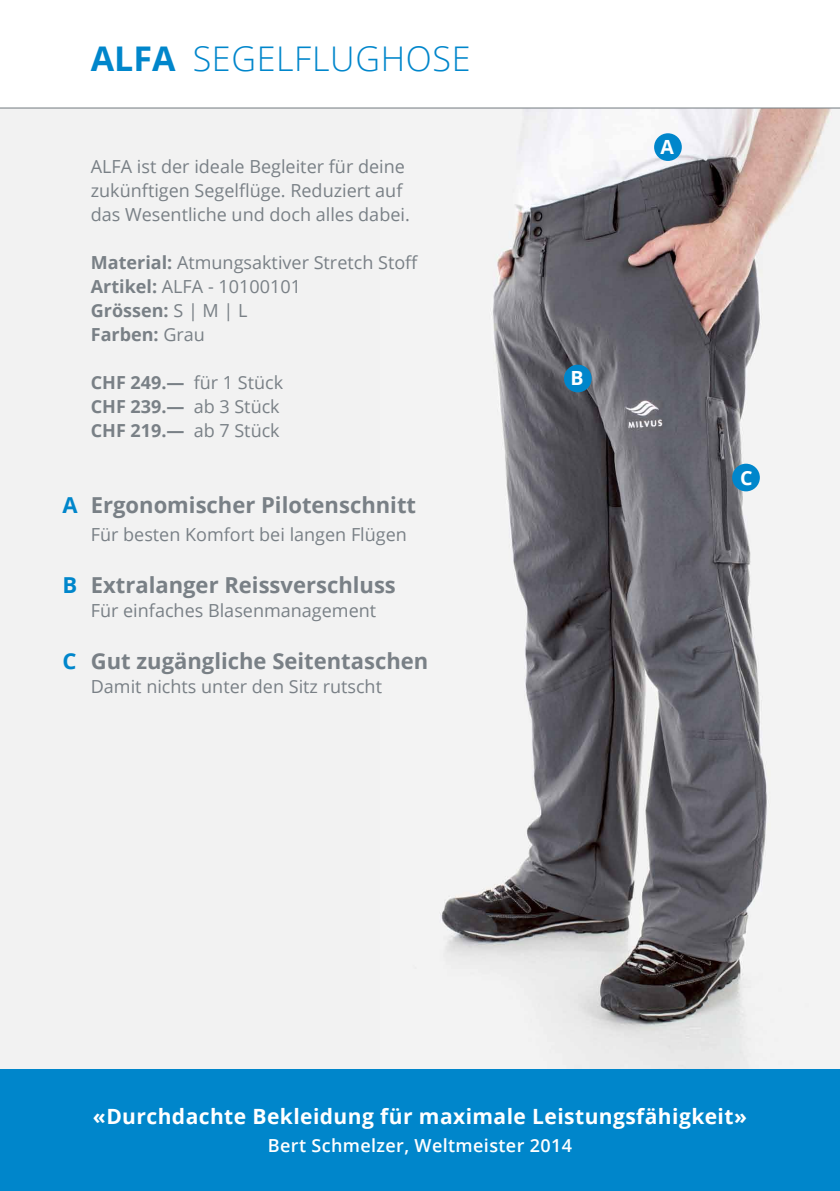
<style>
.page{position:relative;width:840px;height:1191px;background:#fff}
.page>*{position:absolute;margin:0;border:0;box-sizing:border-box;transform-origin:0 0}
.t1{font:300 34px "Open Sans";letter-spacing:.02em;color:#0086cb}
.t2{font:700 22px "Open Sans";color:#798086}
.t3{font:700 21px "Open Sans";letter-spacing:.02em;color:#fff}
.t4{font:700 19.6px "Open Sans";color:#fff}
.t5{font:18px/24px "Open Sans";color:#798086}
.t6{font:600 18px "Open Sans";letter-spacing:.02em;color:#fff}
.s1{font-weight:700}
.s2{color:#0086cb}
</style>
<div class="page">
<div style="left:0;top:108px;width:839px;height:1083px;background:#f2f2f2"></div>
<img style="left:441px;top:109px;width:390px;height:960px">
<hr style="left:0;top:108px;width:839px;height:1px;background:#798086">
<div style="left:731px;top:464px;width:28px;height:27px;background:#0086cb;border-radius:50%"></div>
<div style="left:563px;top:365px;width:28px;height:27px;background:#0086cb;border-radius:50%"></div>
<div style="left:653px;top:133px;width:28px;height:28px;background:#0086cb;border-radius:50%"></div>
<div style="left:0;top:1069px;width:839px;height:122px;background:#0086cb"></div>
<h1 class="t1" style="left:91px;top:35px;width:381px"><span class="s1">ALFA</span> SEGELFLUGHOSE</h1>
<p class="t5" style="left:91px;top:154px;width:320px;text-indent:46px">ist der ideale Begleiter für deine zukünftigen Segelflüge. Reduziert auf das Wesentliche und doch alles dabei.</p>
<p class="t5" style="left:91px;top:250px;width:329px"><span class="s1">Material:</span> Atmungsaktiver Stretch Stoff<br><span class="s1">Artikel:</span> ALFA</p>
<p class="t5" style="left:91px;top:154px;width:12px">ALFA</p>
<p class="t5" style="left:91px;top:274px;width:211px;text-indent:117px">- 10100101<br><span class="s1">Grössen:</span> S | M | L<br><span class="s1">Farben:</span> Grau</p>
<p class="t5" style="left:91px;top:370px;width:194px"><span class="s1">CHF 249.—</span> für 1 Stück<br><span class="s1">CHF 239.—</span> ab 3 Stück<br><span class="s1">CHF 219.—</span> ab 7 Stück</p>
<p class="t2" style="left:62px;top:489px;width:355px"><span class="s2">A</span> Ergonomischer Pilotenschnitt</p>
<p class="t5" style="left:62px;top:522px;width:346px">Für besten Komfort bei langen Flügen</p>
<p class="t2" style="left:62px;top:569px;width:335px"><span class="s2">B</span> Extralanger Reissverschluss</p>
<p class="t5" style="left:62px;top:598px;width:315px">Für einfaches Blasenmanagement</p>
<p class="t2" style="left:62px;top:645px;width:367px"><span class="s2">C</span> Gut zugängliche Seitentaschen</p>
<p class="t5" style="left:62px;top:674px;width:321px">Damit nichts unter den Sitz rutscht</p>
<p class="t4" style="left:660px;top:133px;width:15px">A</p>
<p class="t4" style="left:570px;top:364px;width:15px">B</p>
<p class="t4" style="left:739px;top:463px;width:14px">C</p>
<p class="t3" style="left:93px;top:1101px;width:655px">«Durchdachte Bekleidung für maximale Leistungsfähigkeit»</p>
<p class="t6" style="left:268px;top:1133px;width:305px">Bert Schmelzer, Weltmeister 2014</p>
</div>
